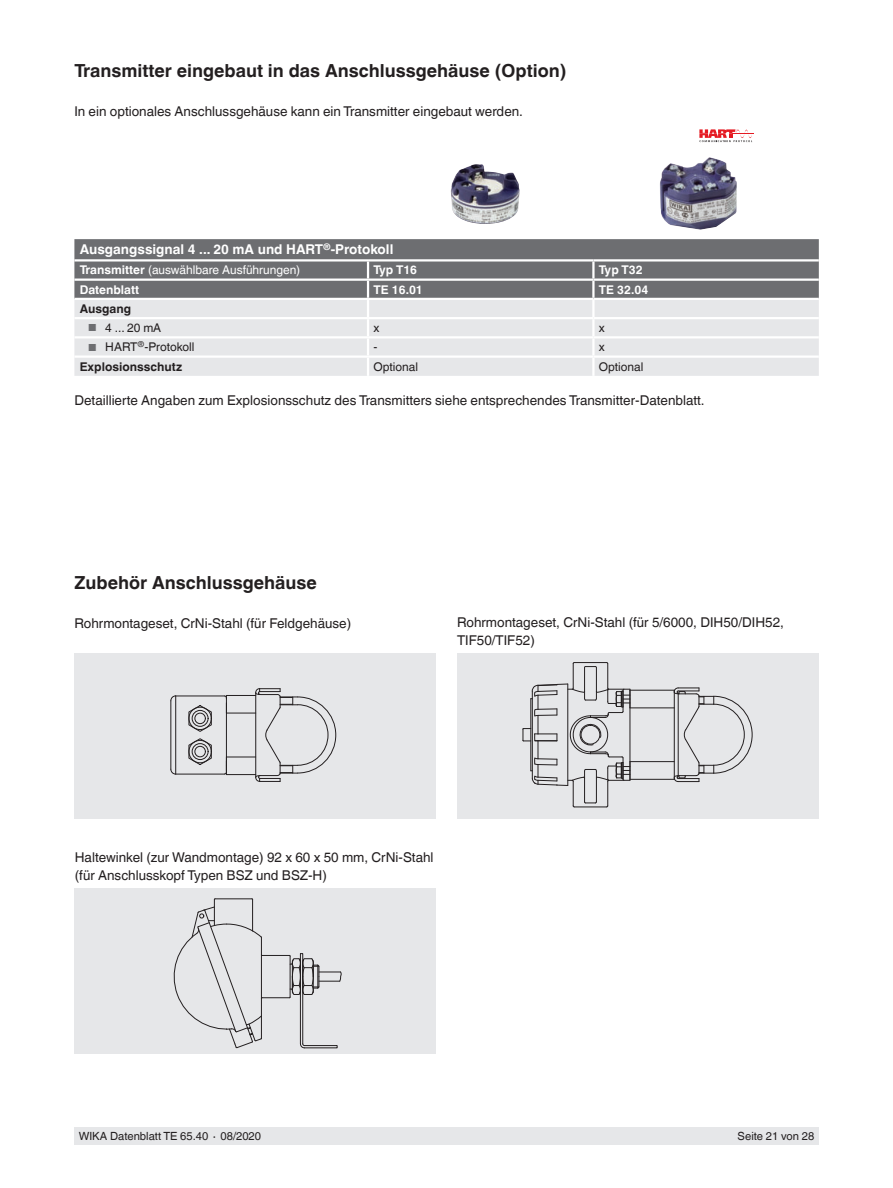
<style>
.page{position:relative;width:893px;height:1188px;background:#fff}
.page>*{position:absolute;margin:0;border:0;box-sizing:border-box;transform-origin:0 0}
.t1{font:700 18px "Helvetica World";color:#231f20}
.t2{font:13.5px/18px "Helvetica World";color:#231f20}
.t3{font:700 13.5px "Helvetica World";color:#fff}
.t4{font:12px "Helvetica World";color:#231f20}
.t5{font:12px "Helvetica World";color:#fff}
.t6{font:700 12px "Helvetica World";color:#fff}
.t7{font:700 12px "Helvetica World";color:#231f20}
.t8{font:11.25px "Helvetica World";color:#231f20}
.s1{font-weight:700}
.s2{font-size:10.2px;color:#6d6e71}
</style>
<div class="page">
<div style="left:74px;top:1128px;width:745px;height:17px;background:#e6e7e9"></div>
<div style="left:75px;top:888px;width:361px;height:166px;background:#e6e7e9"></div>
<div style="left:75px;top:653px;width:361px;height:165px;background:#e6e7e9"></div>
<div style="left:457px;top:653px;width:362px;height:165px;background:#e6e7e9"></div>
<div style="left:74px;top:239px;width:745px;height:59px;background:#6d6e71"></div>
<div style="left:74px;top:300px;width:745px;height:76px;background:#e6e7e9"></div>
<hr style="left:592px;top:262px;width:3px;height:17px;background:#fff">
<hr style="left:368px;top:279px;width:225px;height:2px;background:#fff">
<hr style="left:593px;top:279px;width:226px;height:2px;background:#fff">
<hr style="left:592px;top:281px;width:3px;height:17px;background:#fff">
<hr style="left:592px;top:300px;width:3px;height:17px;background:#fff">
<hr style="left:74px;top:317px;width:294px;height:2px;background:#fff">
<hr style="left:368px;top:317px;width:225px;height:2px;background:#fff">
<hr style="left:593px;top:317px;width:226px;height:2px;background:#fff">
<hr style="left:592px;top:319px;width:3px;height:17px;background:#fff">
<hr style="left:74px;top:336px;width:294px;height:2px;background:#fff">
<hr style="left:368px;top:336px;width:225px;height:2px;background:#fff">
<hr style="left:593px;top:336px;width:226px;height:2px;background:#fff">
<hr style="left:592px;top:338px;width:3px;height:17px;background:#fff">
<hr style="left:74px;top:355px;width:294px;height:3px;background:#fff">
<hr style="left:368px;top:355px;width:225px;height:3px;background:#fff">
<hr style="left:593px;top:355px;width:226px;height:3px;background:#fff">
<hr style="left:592px;top:358px;width:3px;height:18px;background:#fff">
<hr style="left:74px;top:259px;width:294px;height:3px;background:#fff">
<hr style="left:74px;top:279px;width:294px;height:2px;background:#fff">
<hr style="left:368px;top:259px;width:225px;height:3px;background:#fff">
<hr style="left:593px;top:259px;width:226px;height:3px;background:#fff">
<svg style="left:367px;top:262px;width:2px;height:114px"></svg>
<img style="left:450px;top:164px;width:70px;height:60px">
<img style="left:660px;top:157px;width:77px;height:73px">
<svg style="left:699px;top:129px;width:55px;height:13px"></svg>
<svg style="left:173px;top:898px;width:168px;height:150px"></svg>
<hr style="left:630px;top:779px;width:44px;height:1px;background:#231f20">
<hr style="left:630px;top:761px;width:44px;height:1px;background:#231f20">
<hr style="left:630px;top:708px;width:44px;height:1px;background:#231f20">
<hr style="left:630px;top:690px;width:44px;height:1px;background:#231f20">
<svg style="left:522px;top:662px;width:109px;height:146px"></svg>
<svg style="left:673px;top:687px;width:80px;height:95px"></svg>
<hr style="left:226px;top:774px;width:30px;height:1px;background:#231f20">
<hr style="left:176px;top:774px;width:48px;height:1px;background:#231f20">
<hr style="left:226px;top:757px;width:30px;height:1px;background:#231f20">
<hr style="left:226px;top:713px;width:30px;height:1px;background:#231f20">
<hr style="left:226px;top:698px;width:1px;height:74px;background:#231f20">
<hr style="left:176px;top:696px;width:48px;height:1px;background:#231f20">
<hr style="left:226px;top:695px;width:30px;height:1px;background:#231f20">
<hr style="left:170px;top:701px;width:1px;height:68px;background:#231f20">
<svg style="left:170px;top:769px;width:6px;height:6px"></svg>
<svg style="left:224px;top:757px;width:3px;height:18px"></svg>
<svg style="left:170px;top:695px;width:6px;height:6px"></svg>
<svg style="left:224px;top:695px;width:3px;height:18px"></svg>
<svg style="left:255px;top:688px;width:81px;height:94px"></svg>
<svg style="left:188px;top:705px;width:24px;height:27px"></svg>
<div style="left:189px;top:707px;width:23px;height:23px;border:1px solid #231f20;border-radius:50%"></div>
<div style="left:192px;top:710px;width:16px;height:17px;border:1px solid #231f20;border-radius:50%"></div>
<div style="left:195px;top:713px;width:11px;height:11px;border:1px solid #231f20;border-radius:50%"></div>
<svg style="left:188px;top:738px;width:24px;height:27px"></svg>
<div style="left:189px;top:740px;width:23px;height:23px;border:1px solid #231f20;border-radius:50%"></div>
<div style="left:192px;top:743px;width:16px;height:17px;border:1px solid #231f20;border-radius:50%"></div>
<div style="left:195px;top:746px;width:11px;height:11px;border:1px solid #231f20;border-radius:50%"></div>
<hr style="left:175px;top:696px;width:1px;height:78px;background:#231f20">
<h1 class="t1" style="left:74px;top:63px;width:493px">Transmitter eingebaut in das Anschlussgehäuse (Option)</h1>
<p class="t2" style="left:74px;top:103px;width:450px">In ein optionales Anschlussgehäuse kann ein Transmitter eingebaut werden.</p>
<p class="t3" style="left:80px;top:244px;width:315px">Ausgangssignal 4 ... 20 mA und HART<sup>®</sup>-Protokoll</p>
<p class="t5" style="left:80px;top:265px;width:222px"><span class="s1">Transmitter</span> (auswählbare Ausführungen)</p>
<p class="t6" style="left:373px;top:265px;width:45px">Typ T16</p>
<p class="t6" style="left:599px;top:265px;width:45px">Typ T32</p>
<p class="t6" style="left:80px;top:285px;width:61px">Datenblatt</p>
<p class="t6" style="left:373px;top:285px;width:51px">TE 16.01</p>
<p class="t6" style="left:599px;top:285px;width:51px">TE 32.04</p>
<p class="t7" style="left:80px;top:304px;width:53px">Ausgang</p>
<p class="t4" style="left:88px;top:323px;width:75px"><span class="s2">■</span> 4 ... 20 mA</p>
<p class="t4" style="left:373px;top:323px;width:7px">x</p>
<p class="t4" style="left:599px;top:323px;width:7px">x</p>
<p class="t4" style="left:88px;top:342px;width:108px"><span class="s2">■</span> HART<sup>®</sup>-Protokoll</p>
<p class="t4" style="left:373px;top:342px;width:5px">-</p>
<p class="t4" style="left:599px;top:342px;width:7px">x</p>
<p class="t7" style="left:80px;top:362px;width:104px">Explosionsschutz</p>
<p class="t4" style="left:373px;top:362px;width:46px">Optional</p>
<p class="t4" style="left:599px;top:362px;width:46px">Optional</p>
<p class="t2" style="left:74px;top:392px;width:632px">Detaillierte Angaben zum Explosionsschutz des Transmitters siehe entsprechendes Transmitter-Datenblatt.</p>
<h1 class="t1" style="left:75px;top:576px;width:244px">Zubehör Anschlussgehäuse</h1>
<p class="t2" style="left:75px;top:616px;width:278px">Rohrmontageset, CrNi-Stahl (für Feldgehäuse)</p>
<p class="t2" style="left:457px;top:615px;width:328px">Rohrmontageset, CrNi-Stahl (für 5/6000, DIH50/DIH52,<br>TIF50/TIF52)</p>
<p class="t2" style="left:75px;top:849px;width:360px">Haltewinkel (zur Wandmontage) 92 x 60 x 50 mm, CrNi-Stahl (für Anschlusskopf Typen BSZ und BSZ-H)</p>
<p class="t8" style="left:79px;top:1130px;width:184px">WIKA Datenblatt TE 65.40 ∙ 08/2020</p>
<p class="t8" style="left:738px;top:1132px;width:78px">Seite 21 von 28</p>
</div>
